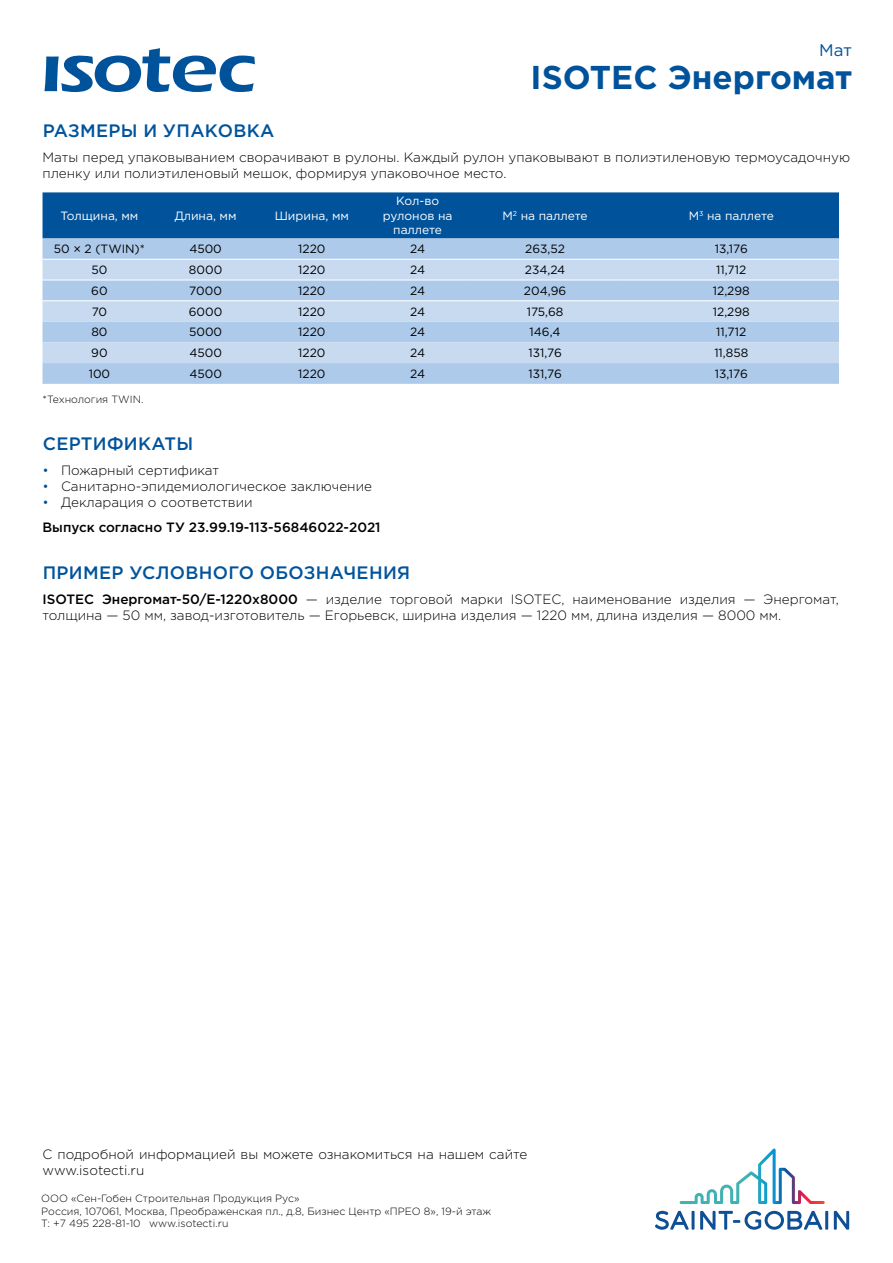
<style>
.page{position:relative;width:893px;height:1263px;background:#fff}
.page>*{position:absolute;margin:0;border:0;box-sizing:border-box;transform-origin:0 0}
.t1{font:700 33px "Gotham Pro";color:#00539b}
.t2{font:500 18px "Gotham Pro";letter-spacing:.02em;color:#00539b}
.t3{font:16.8px "Gotham Pro";color:#00539b}
.t4{font:300 13.5px/16.2px "Gotham Pro";color:#000}
.t5{font:500 13.5px/24.8px "Gotham Pro";color:#000}
.t6{font:12px "Gotham Pro";color:#000}
.t7{font:12px/14.4px "Gotham Pro";color:#fff;text-align:center}
.t8{font:300 10.5px/12.6px "Gotham Pro";color:#000}
.s1{color:#00539b}
.s2{font-weight:300;color:#00539b}
.s3{font-weight:300}
.s4{font-weight:500}
</style>
<div class="page">
<svg style="left:655px;top:1211px;width:34px;height:19px"></svg>
<hr style="left:692px;top:1211px;width:3px;height:19px;background:#0f4f96">
<svg style="left:700px;top:1211px;width:122px;height:19px"></svg>
<hr style="left:825px;top:1211px;width:3px;height:19px;background:#0f4f96">
<svg style="left:834px;top:1211px;width:15px;height:19px"></svg>
<svg style="left:680px;top:1148px;width:145px;height:56px"></svg>
<svg style="left:44px;top:48px;width:211px;height:44px"></svg>
<div style="left:43px;top:192px;width:796px;height:46px;background:#00539b"></div>
<svg style="left:43px;top:238px;width:796px;height:146px;fill:#adcaea"></svg>
<svg style="left:43px;top:260px;width:796px;height:103px;fill:#c7daf0"></svg>
<hr style="left:43px;top:259px;width:113px;height:1px;background:#fff">
<hr style="left:156px;top:259px;width:99px;height:1px;background:#fff">
<hr style="left:255px;top:259px;width:114px;height:1px;background:#fff">
<hr style="left:369px;top:259px;width:97px;height:1px;background:#fff">
<hr style="left:466px;top:259px;width:158px;height:1px;background:#fff">
<hr style="left:624px;top:259px;width:215px;height:1px;background:#fff">
<hr style="left:43px;top:280px;width:113px;height:1px;background:#fff">
<hr style="left:156px;top:280px;width:99px;height:1px;background:#fff">
<hr style="left:255px;top:280px;width:114px;height:1px;background:#fff">
<hr style="left:369px;top:280px;width:97px;height:1px;background:#fff">
<hr style="left:466px;top:280px;width:158px;height:1px;background:#fff">
<hr style="left:624px;top:280px;width:215px;height:1px;background:#fff">
<hr style="left:43px;top:300px;width:113px;height:1px;background:#fff">
<hr style="left:156px;top:300px;width:99px;height:1px;background:#fff">
<hr style="left:255px;top:300px;width:114px;height:1px;background:#fff">
<hr style="left:369px;top:300px;width:97px;height:1px;background:#fff">
<hr style="left:466px;top:300px;width:158px;height:1px;background:#fff">
<hr style="left:624px;top:300px;width:215px;height:1px;background:#fff">
<p class="t3" style="left:819px;top:40px;width:34px">Мат</p>
<h1 class="t1" style="left:531px;top:58px;width:323px">ISOTEC Энергомат</h1>
<h2 class="t2" style="left:43px;top:120px;width:233px">РАЗМЕРЫ И УПАКОВКА</h2>
<p class="t4" style="left:43px;top:149px;width:809px">Маты перед упаковыванием сворачивают в рулоны. Каждый рулон упаковывают в полиэтиленовую термоусадочную пленку или полиэтиленовый мешок, формируя упаковочное место.</p>
<p class="t7" style="left:60px;top:208px;width:80px">Толщина, мм</p>
<p class="t7" style="left:175px;top:208px;width:63px">Длина, мм</p>
<p class="t7" style="left:275px;top:208px;width:76px">Ширина, мм</p>
<p class="t7" style="left:383px;top:194px;width:71px">Кол-во рулонов на паллете</p>
<p class="t7" style="left:503px;top:208px;width:87px">М<sup>2</sup> на паллете</p>
<p class="t7" style="left:689px;top:208px;width:87px">М<sup>3</sup> на паллете</p>
<p class="t6" style="left:54px;top:242px;width:93px">50 × 2 (TWIN)*</p>
<p class="t6" style="left:189px;top:242px;width:34px">4500</p>
<p class="t6" style="left:298px;top:242px;width:29px">1220</p>
<p class="t6" style="left:410px;top:242px;width:16px">24</p>
<p class="t6" style="left:525px;top:242px;width:41px">263,52</p>
<p class="t6" style="left:715px;top:242px;width:34px">13,176</p>
<p class="t6" style="left:91px;top:263px;width:17px">50</p>
<p class="t6" style="left:189px;top:263px;width:35px">8000</p>
<p class="t6" style="left:298px;top:263px;width:29px">1220</p>
<p class="t6" style="left:410px;top:263px;width:16px">24</p>
<p class="t6" style="left:525px;top:263px;width:42px">234,24</p>
<p class="t6" style="left:716px;top:263px;width:32px">11,712</p>
<p class="t6" style="left:91px;top:284px;width:18px">60</p>
<p class="t6" style="left:189px;top:284px;width:34px">7000</p>
<p class="t6" style="left:298px;top:284px;width:29px">1220</p>
<p class="t6" style="left:410px;top:284px;width:16px">24</p>
<p class="t6" style="left:524px;top:284px;width:44px">204,96</p>
<p class="t6" style="left:713px;top:284px;width:38px">12,298</p>
<p class="t6" style="left:92px;top:305px;width:17px">70</p>
<p class="t6" style="left:189px;top:305px;width:35px">6000</p>
<p class="t6" style="left:298px;top:305px;width:29px">1220</p>
<p class="t6" style="left:410px;top:305px;width:16px">24</p>
<p class="t6" style="left:527px;top:305px;width:38px">175,68</p>
<p class="t6" style="left:713px;top:305px;width:38px">12,298</p>
<p class="t6" style="left:91px;top:325px;width:18px">80</p>
<p class="t6" style="left:189px;top:325px;width:35px">5000</p>
<p class="t6" style="left:298px;top:325px;width:29px">1220</p>
<p class="t6" style="left:410px;top:325px;width:16px">24</p>
<p class="t6" style="left:530px;top:325px;width:33px">146,4</p>
<p class="t6" style="left:716px;top:325px;width:32px">11,712</p>
<p class="t6" style="left:91px;top:346px;width:18px">90</p>
<p class="t6" style="left:189px;top:346px;width:34px">4500</p>
<p class="t6" style="left:298px;top:346px;width:29px">1220</p>
<p class="t6" style="left:410px;top:346px;width:16px">24</p>
<p class="t6" style="left:528px;top:346px;width:35px">131,76</p>
<p class="t6" style="left:714px;top:346px;width:35px">11,858</p>
<p class="t6" style="left:89px;top:367px;width:23px">100</p>
<p class="t6" style="left:189px;top:367px;width:34px">4500</p>
<p class="t6" style="left:298px;top:367px;width:29px">1220</p>
<p class="t6" style="left:410px;top:367px;width:16px">24</p>
<p class="t6" style="left:528px;top:367px;width:35px">131,76</p>
<p class="t6" style="left:715px;top:367px;width:34px">13,176</p>
<p class="t8" style="left:43px;top:393px;width:102px">*Технология TWIN.</p>
<h2 class="t2" style="left:43px;top:433px;width:152px">СЕРТИФИКАТЫ</h2>
<p class="t4" style="left:43px;top:462px;width:178px"><span class="s1">•</span> Пожарный сертификат</p>
<p class="t4" style="left:43px;top:478px;width:331px"><span class="s1">•</span> Санитарно-эпидемиологическое заключение</p>
<p class="t5" style="left:43px;top:490px;width:340px"><span class="s2">•</span> <span class="s3">Декларация о соответствии<br></span>Выпуск согласно ТУ 23.99.19-113-56846022-2021</p>
<h2 class="t2" style="left:43px;top:562px;width:369px">ПРИМЕР УСЛОВНОГО ОБОЗНАЧЕНИЯ</h2>
<p class="t4" style="left:43px;top:591px;width:798px"><span class="s4">ISOTEC Энергомат-50/Е-1220х8000</span> — изделие торговой марки ISOTEC, наименование изделия — Энергомат, толщина — 50 мм, завод-изготовитель — Егорьевск, ширина изделия — 1220 мм, длина изделия — 8000 мм.</p>
<p class="t4" style="left:43px;top:1146px;width:486px">С подробной информацией вы можете ознакомиться на нашем сайте www.isotecti.ru</p>
<p class="t8" style="left:41px;top:1192px;width:452px">ООО «Сен-Гобен Строительная Продукция Рус»<br>Россия, 107061, Москва, Преображенская пл., д.8, Бизнес Центр «ПРЕО 8», 19-й этаж<br>Т: +7 495 228-81-10 www.isotecti.ru</p>
</div>
